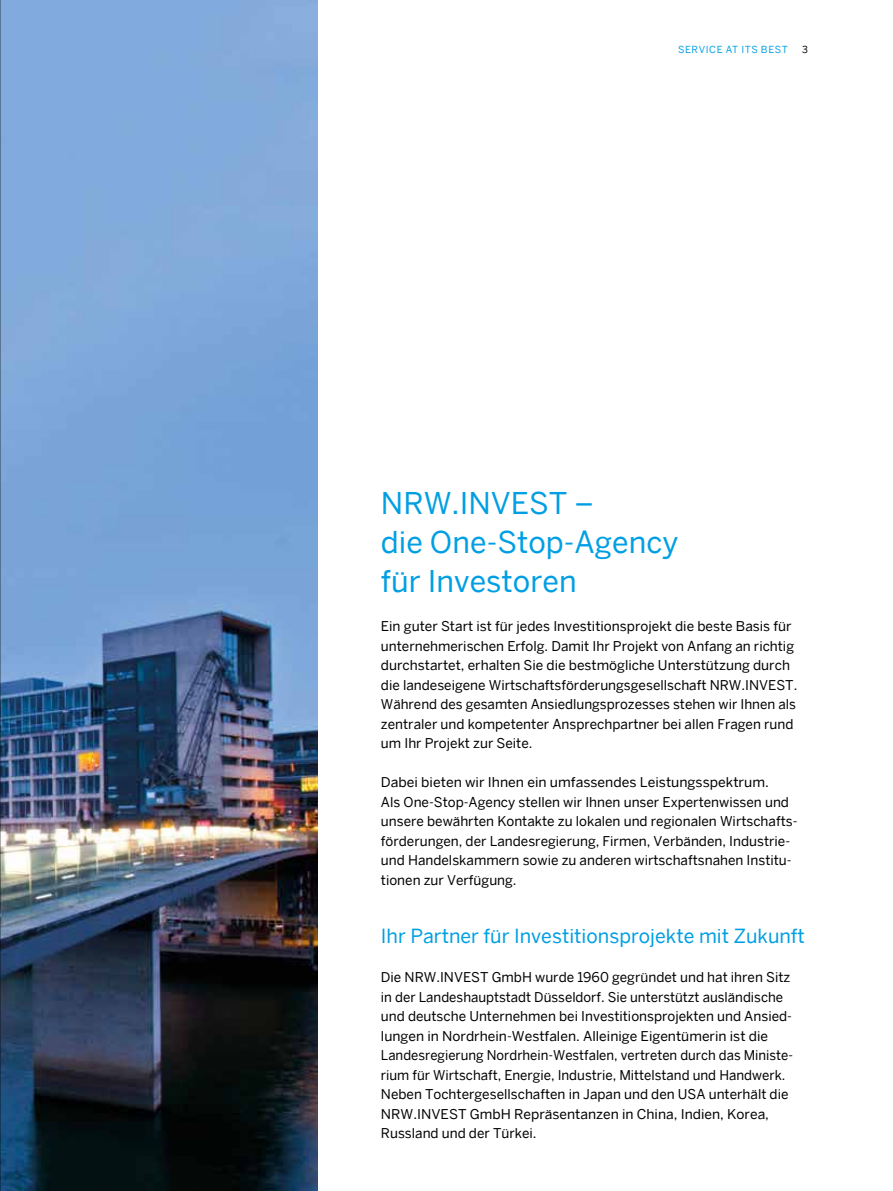
<style>
.page{position:relative;width:893px;height:1191px;background:#fff}
.page>*{position:absolute;margin:0;border:0;box-sizing:border-box;transform-origin:0 0}
.t1{font:30px/39px "Benton Sans";color:#009fe3}
.t2{font:19.5px "Benton Sans";color:#009fe3}
.t3{font:13.5px/19.5px "Benton Sans";color:#000}
.t4{font:9.75px "Benton Sans";letter-spacing:.06em;color:#009fe3}
.t5{font:9.75px "Benton Sans";color:#000}
</style>
<div class="page">
<img style="left:1px;top:0;width:316px;height:1191px">
<hr style="left:0;top:0;width:1px;height:1191px;background:#000">
<p class="t4" style="left:678px;top:44px;width:111px">SERVICE AT ITS BEST</p>
<p class="t5" style="left:802px;top:44px;width:7px">3</p>
<h1 class="t1" style="left:381px;top:483px;width:299px">NRW.INVEST –<br>die One-Stop-Agency für Investoren</h1>
<p class="t3" style="left:381px;top:616px;width:418px">Ein guter Start ist für jedes Investitionsprojekt die beste Basis für unternehmerischen Erfolg. Damit Ihr Projekt von Anfang an richtig durchstartet, erhalten Sie die bestmögliche Unterstützung durch die landeseigene Wirtschaftsförderungsgesellschaft NRW.INVEST.<br>Während des gesamten Ansiedlungsprozesses stehen wir Ihnen als zentraler und kompetenter Ansprechpartner bei allen Fragen rund um Ihr Projekt zur Seite.</p>
<p class="t3" style="left:381px;top:772px;width:418px">Dabei bieten wir Ihnen ein umfassendes Leistungsspektrum.<br>Als One-Stop-Agency stellen wir Ihnen unser Expertenwissen und unsere bewährten Kontakte zu lokalen und regionalen Wirtschafts&shy;förderungen, der Landesregierung, Firmen, Verbänden, Industrie&shy;und Handelskammern sowie zu anderen wirtschaftsnahen Institu&shy;tionen zur Verfügung.</p>
<h2 class="t2" style="left:381px;top:924px;width:426px">Ihr Partner für Investitionsprojekte mit Zukunft</h2>
<p class="t3" style="left:381px;top:967px;width:413px">Die NRW.INVEST GmbH wurde 1960 gegründet und hat ihren Sitz in der Landeshauptstadt Düsseldorf. Sie unterstützt ausländische und deutsche Unternehmen bei Investitionsprojekten und Ansied&shy;lungen in Nordrhein-Westfalen. Alleinige Eigentümerin ist die Landesregierung Nordrhein-Westfalen, vertreten durch das Ministe&shy;rium für Wirtschaft, Energie, Industrie, Mittelstand und Handwerk.<br>Neben Tochtergesellschaften in Japan und den USA unterhält die NRW.INVEST GmbH Repräsentanzen in China, Indien, Korea, Russland und der Türkei.</p>
</div>
